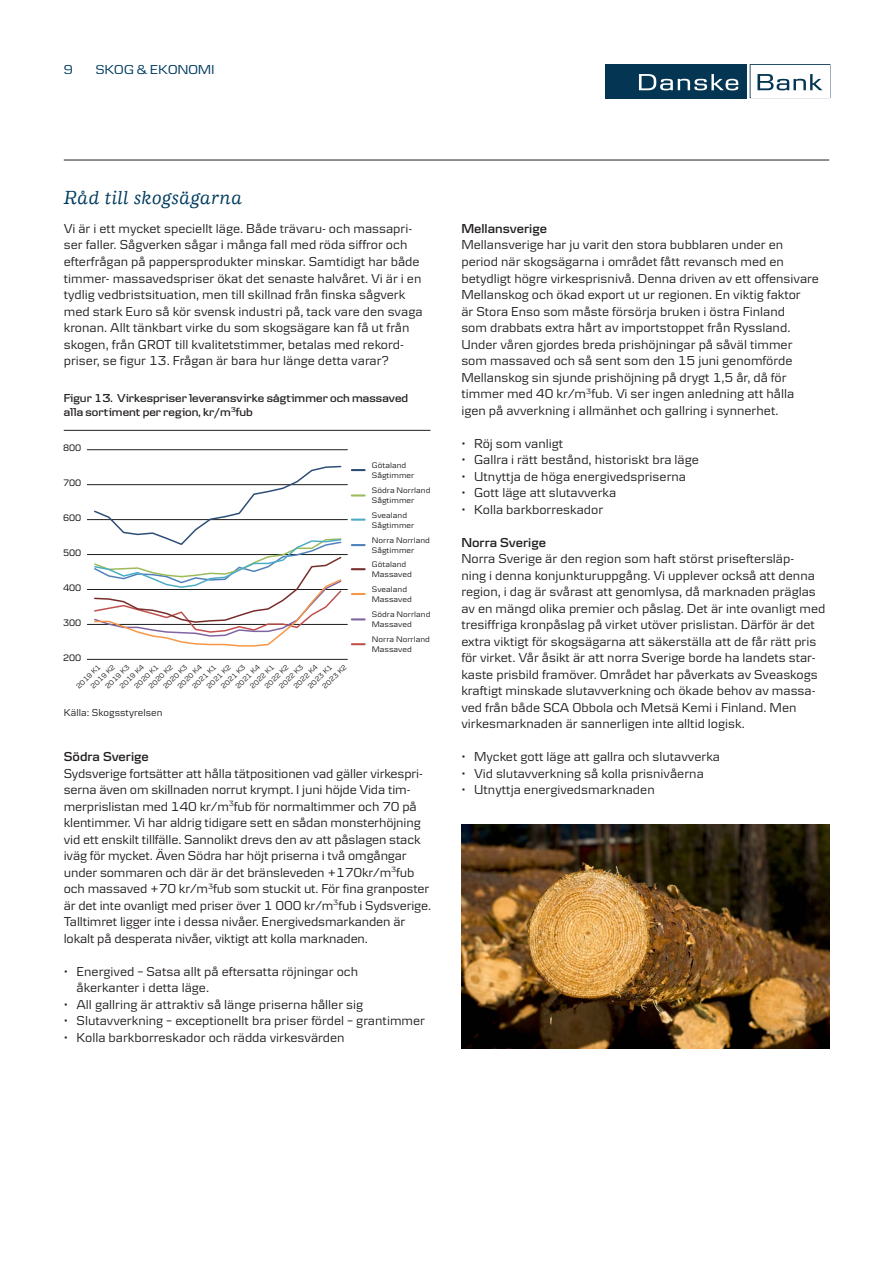
<style>
.page{position:relative;width:893px;height:1263px;background:#fff}
.page>*{position:absolute;margin:0;border:0;box-sizing:border-box;transform-origin:0 0}
.t1{font:italic 500 19.5px "Danske Human";letter-spacing:.02em;color:#003c5f}
.t2{font:13.5px/16.5px "Danske Textv 2";color:#231f20}
.t3{font:600 13.5px "Danske Textv 2";color:#231f20}
.Brödtext{font:13.5px "Danske Headline";letter-spacing:.02em;color:#003c5f}
.t4{font:600 12px/13.5px "Danske Headline";letter-spacing:.005em;color:#231f20}
.Brödtext-2{font:10.5px "Danske Textv 2";letter-spacing:.005em;color:#231f20}
.t5{font:9.75px "Danske Textv 2";color:#000}
.t6{font:8.4px/10.1px "Danske Textv 2";color:#1d1d1b;scale:1.05 1}
.t7{font:7.35px "Danske Textv 2";color:#1d1d1b}
</style>
<div class="page">
<hr style="left:64px;top:160px;width:765px;height:1px;background:#231f20">
<div style="left:605px;top:64px;width:141px;height:34px;background:#043653"></div>
<svg style="left:639px;top:74px;width:99px;height:16px"></svg>
<svg style="left:750px;top:64px;width:80px;height:34px"></svg>
<svg style="left:352px;top:544px;width:13px;height:2px"></svg>
<svg style="left:352px;top:643px;width:13px;height:2px"></svg>
<svg style="left:352px;top:494px;width:13px;height:2px"></svg>
<svg style="left:352px;top:618px;width:13px;height:2px"></svg>
<svg style="left:352px;top:519px;width:13px;height:2px"></svg>
<svg style="left:352px;top:593px;width:13px;height:2px"></svg>
<svg style="left:352px;top:469px;width:13px;height:2px"></svg>
<svg style="left:352px;top:568px;width:13px;height:2px"></svg>
<hr style="left:87px;top:624px;width:261px;height:1px;background:#1d1d1b">
<hr style="left:87px;top:589px;width:261px;height:1px;background:#1d1d1b">
<hr style="left:87px;top:554px;width:261px;height:1px;background:#1d1d1b">
<hr style="left:87px;top:519px;width:261px;height:1px;background:#1d1d1b">
<hr style="left:87px;top:484px;width:261px;height:1px;background:#1d1d1b">
<hr style="left:87px;top:449px;width:261px;height:1px;background:#1d1d1b">
<hr style="left:87px;top:659px;width:261px;height:1px;background:#1d1d1b">
<svg style="left:93px;top:465px;width:250px;height:182px"></svg>
<hr style="left:64px;top:430px;width:366px;height:1px;background:#231f20">
<img style="left:461px;top:825px;width:368px;height:223px">
<p class="Brödtext" style="left:64px;top:61px;width:11px">9</p>
<p class="Brödtext" style="left:96px;top:62px;width:120px">SKOG &amp; EKONOMI</p>
<p class="t1" style="left:64px;top:187px;width:180px">Råd till skogsägarna</p>
<p class="t2" style="left:64px;top:220px;width:360px">Vi är i ett mycket speciellt läge. Både trävaru- och massapri&shy;ser faller. Sågverken sågar i många fall med röda siffror och efterfrågan på pappersprodukter minskar. Samtidigt har både timmer- massavedspriser ökat det senaste halvåret. Vi är i en tydlig vedbristsituation, men till skillnad från finska sågverk med stark Euro så kör svensk industri på, tack vare den svaga kronan. Allt tänkbart virke du som skogsägare kan få ut från skogen, från GROT till kvalitetstimmer, betalas med rekord&shy;priser, se figur 13. Frågan är bara hur länge detta varar?</p>
<p class="t4" style="left:64px;top:391px;width:346px">Figur 13. Virkespriser leveransvirke sågtimmer och massaved alla sortiment per region, kr/m<sup>3</sup>fub</p>
<p class="t5" style="left:63px;top:443px;width:20px">800</p>
<p class="t5" style="left:63px;top:477px;width:20px">700</p>
<p class="t5" style="left:63px;top:512px;width:20px">600</p>
<p class="t5" style="left:63px;top:547px;width:20px">500</p>
<p class="t5" style="left:63px;top:582px;width:20px">400</p>
<p class="t5" style="left:63px;top:617px;width:20px">300</p>
<p class="t5" style="left:63px;top:652px;width:20px">200</p>
<p class="t7" style="left:118px;top:684px;width:32px;rotate:-44deg">2019 K4</p>
<p class="t7" style="left:176px;top:684px;width:32px;rotate:-44deg">2020 K4</p>
<p class="t7" style="left:234px;top:684px;width:32px;rotate:-44deg">2021 K4</p>
<p class="t7" style="left:292px;top:684px;width:32px;rotate:-44deg">2022 K4</p>
<p class="t7" style="left:89px;top:684px;width:32px;rotate:-44deg">2019 K2</p>
<p class="t7" style="left:147px;top:684px;width:32px;rotate:-44deg">2020 K2</p>
<p class="t7" style="left:205px;top:684px;width:32px;rotate:-44deg">2021 K2</p>
<p class="t7" style="left:263px;top:684px;width:32px;rotate:-44deg">2022 K2</p>
<p class="t7" style="left:321px;top:684px;width:32px;rotate:-44deg">2023 K2</p>
<p class="t7" style="left:103px;top:684px;width:32px;rotate:-44deg">2019 K3</p>
<p class="t7" style="left:161px;top:684px;width:32px;rotate:-44deg">2020 K3</p>
<p class="t7" style="left:219px;top:684px;width:32px;rotate:-44deg">2021 K3</p>
<p class="t7" style="left:277px;top:684px;width:32px;rotate:-44deg">2022 K3</p>
<p class="t7" style="left:74px;top:684px;width:32px;rotate:-44deg">2019 K1</p>
<p class="t7" style="left:132px;top:684px;width:32px;rotate:-44deg">2020 K1</p>
<p class="t7" style="left:190px;top:684px;width:32px;rotate:-44deg">2021 K1</p>
<p class="t7" style="left:248px;top:684px;width:32px;rotate:-44deg">2022 K1</p>
<p class="t7" style="left:306px;top:684px;width:32px;rotate:-44deg">2023 K1</p>
<p class="Brödtext-2" style="left:64px;top:707px;width:100px">Källa: Skogsstyrelsen</p>
<p class="t6" style="left:372px;top:460px;width:42px">Götaland<br>Sågtimmer</p>
<p class="t6" style="left:372px;top:485px;width:57px">Södra Norrland<br>Sågtimmer</p>
<p class="t6" style="left:372px;top:510px;width:42px">Svealand<br>Sågtimmer</p>
<p class="t6" style="left:372px;top:535px;width:57px">Norra Norrland<br>Sågtimmer</p>
<p class="t6" style="left:372px;top:559px;width:40px">Götaland<br>Massaved</p>
<p class="t6" style="left:372px;top:584px;width:40px">Svealand<br>Massaved</p>
<p class="t6" style="left:372px;top:609px;width:57px">Södra Norrland<br>Massaved</p>
<p class="t6" style="left:372px;top:634px;width:57px">Norra Norrland<br>Massaved</p>
<p class="t3" style="left:64px;top:749px;width:86px">Södra Sverige</p>
<p class="t2" style="left:64px;top:764px;width:369px">Sydsverige fortsätter att hålla tätpositionen vad gäller virkespri&shy;serna även om skillnaden norrut krympt. I juni höjde Vida tim&shy;merprislistan med 140 kr/m<sup>3</sup>fub för normaltimmer och 70 på klentimmer. Vi har aldrig tidigare sett en sådan monsterhöjning vid ett enskilt tillfälle. Sannolikt drevs den av att påslagen stack iväg för mycket. Även Södra har höjt priserna i två omgångar under sommaren och där är det bränsleveden +170kr/m<sup>3</sup>fub och massaved +70 kr/m<sup>3</sup>fub som stuckit ut. För fina granposter är det inte ovanligt med priser över 1 000 kr/m<sup>3</sup>fub i Sydsverige.<br>Talltimret ligger inte i dessa nivåer. Energivedsmarkanden är lokalt på desperata nivåer, viktigt att kolla marknaden.</p>
<p class="t2" style="left:77px;top:962px;width:283px;text-indent:-13px">• Energived – Satsa allt på eftersatta röjningar och åkerkanter i detta läge.</p>
<p class="t2" style="left:64px;top:995px;width:301px">• All gallring är attraktiv så länge priserna håller sig</p>
<p class="t2" style="left:64px;top:1012px;width:363px">• Slutavverkning – exceptionellt bra priser fördel – grantimmer</p>
<p class="t2" style="left:64px;top:1028px;width:282px">• Kolla barkborreskador och rädda virkesvärden</p>
<p class="t3" style="left:461px;top:221px;width:87px">Mellansverige</p>
<p class="t2" style="left:461px;top:236px;width:359px">Mellansverige har ju varit den stora bubblaren under en period när skogsägarna i området fått revansch med en betydligt högre virkesprisnivå. Denna driven av ett offensivare Mellanskog och ökad export ut ur regionen. En viktig faktor<br>är Stora Enso som måste försörja bruken i östra Finland<br>som drabbats extra hårt av importstoppet från Ryssland.<br>Under våren gjordes breda prishöjningar på såväl timmer som massaved och så sent som den 15 juni genomförde Mellanskog sin sjunde prishöjning på drygt 1,5 år, då för timmer med 40 kr/m<sup>3</sup>fub. Vi ser ingen anledning att hålla igen på avverkning i allmänhet och gallring i synnerhet.</p>
<p class="t2" style="left:461px;top:434px;width:103px">• Röj som vanligt</p>
<p class="t2" style="left:461px;top:451px;width:239px">• Gallra i rätt bestånd, historiskt bra läge</p>
<p class="t2" style="left:461px;top:467px;width:226px">• Utnyttja de höga energivedspriserna</p>
<p class="t2" style="left:461px;top:484px;width:156px">• Gott läge att slutavverka</p>
<p class="t2" style="left:461px;top:500px;width:143px">• Kolla barkborreskador</p>
<p class="t3" style="left:461px;top:534px;width:86px">Norra Sverige</p>
<p class="t2" style="left:461px;top:550px;width:366px">Norra Sverige är den region som haft störst priseftersläp-<br>ning i denna konjunkturuppgång. Vi upplever också att denna region, i dag är svårast att genomlysa, då marknaden präglas av en mängd olika premier och påslag. Det är inte ovanligt med tresiffriga kronpåslag på virket utöver prislistan. Därför är det extra viktigt för skogsägarna att säkerställa att de får rätt pris för virket. Vår åsikt är att norra Sverige borde ha landets star&shy;kaste prisbild framöver. Området har påverkats av Sveaskogs kraftigt minskade slutavverkning och ökade behov av massa&shy;ved från både SCA Obbola och Metsä Kemi i Finland. Men virkesmarknaden är sannerligen inte alltid logisk.</p>
<p class="t2" style="left:461px;top:748px;width:260px">• Mycket gott läge att gallra och slutavverka</p>
<p class="t2" style="left:461px;top:764px;width:244px">• Vid slutavverkning så kolla prisnivåerna</p>
<p class="t2" style="left:461px;top:781px;width:195px">• Utnyttja energivedsmarknaden</p>
</div>
